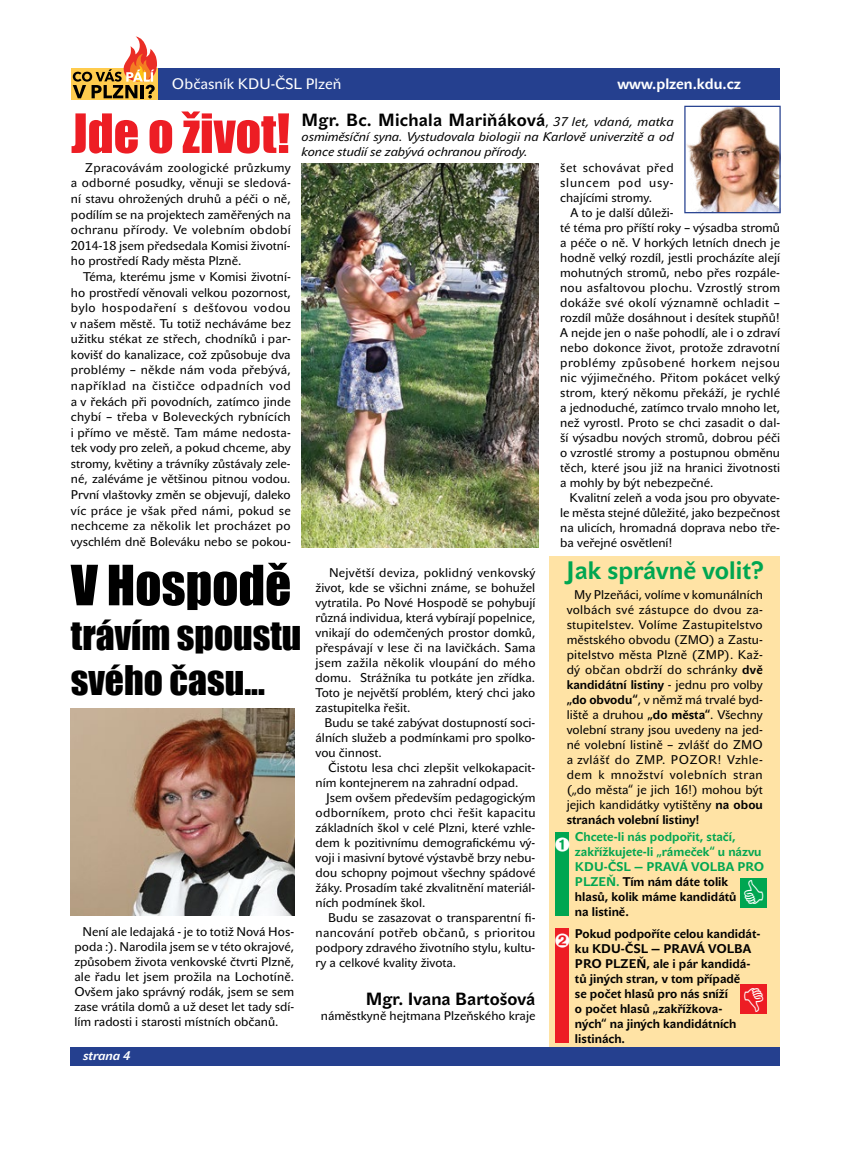
<style>
.page{position:relative;width:851px;height:1152px;background:#fff}
.page>*{position:absolute;margin:0;border:0;box-sizing:border-box;transform-origin:0 0}
.t1{font:51.25px "Impact";color:#000}
.t2{font:50px "Impact";color:#ed1d24}
.t3{font:37.5px/45px "Impact";color:#000}
.t4{font:700 25px "John Sans Text Pro";color:#00a651}
.t5{font:700 17.5px "John Sans Text Pro";letter-spacing:.015em;color:#000}
.t6{font:15px "John Sans Text Pro";color:#fff}
.t7{font:700 15px "John Sans Text Pro";color:#fff}
.t8{font:12.5px/15px "John Sans Text Pro";color:#000;text-align:justify}
.t9{font:700 12.5px/15px "John Sans Text Pro";color:#000}
.t10{font:700 12.5px/15px "John Sans Text Pro";color:#00a651}
.t11{font:italic 12.5px/15px "John Sans Text Pro";color:#000}
.t12{font:italic 700 12.5px "John Sans Text Pro";color:#fff}
.s1{font-weight:400;font-size:12.5px}
.s2{font-weight:400;font-style:italic;font-size:12.5px}
.s3{font-weight:700}
.s4{color:#000}
</style>
<div class="page">
<div style="left:549px;top:555px;width:231px;height:492px;background:#ffe3a5"></div>
<div style="left:71px;top:1047px;width:709px;height:18px;background:#25408f"></div>
<div style="left:157px;top:69px;width:623px;height:31px;background:#25408f"></div>
<svg style="left:71px;top:69px;width:86px;height:31px"></svg>
<svg style="left:73px;top:36px;width:84px;height:62px"></svg>
<img style="left:301px;top:163px;width:237px;height:384px">
<img style="left:686px;top:108px;width:92px;height:103px">
<div style="left:684px;top:106px;width:96px;height:107px;border:1px solid #25408f"></div>
<img style="left:71px;top:708px;width:223px;height:207px">
<div style="left:555px;top:928px;width:14px;height:114px;background:#ed1d24"></div>
<div style="left:555px;top:832px;width:14px;height:84px;background:#00a651"></div>
<div style="left:740px;top:878px;width:27px;height:30px;background:#00a651"></div>
<div style="left:740px;top:984px;width:27px;height:29px;background:#ed1d24"></div>
<p class="t6" style="left:172px;top:75px;width:171px">Občasník KDU-ČSL Plzeň</p>
<p class="t7" style="left:617px;top:75px;width:125px">www.plzen.kdu.cz</p>
<h2 class="t2" style="left:71px;top:95px;width:220px">Jde o život!</h2>
<h3 class="t5" style="left:301px;top:110px;width:373px">Mgr. Bc. Michala Mariňáková<span class="s1">,</span> <span class="s2">37 let, vdaná, matka</span></h3>
<p class="t11" style="left:301px;top:129px;width:373px">osmiměsíční syna. Vystudovala biologii na Karlově univerzitě a od konce studií se zabývá ochranou přírody.</p>
<p class="t8" style="left:71px;top:160px;width:221px;line-height:15.6px;text-indent:14px">Zpracovávám zoologické průzkumy a odborné posudky, věnuji se sledová&shy;ní stavu ohrožených druhů a péči o ně, podílím se na projektech zaměřených na ochranu přírody. Ve volebním období 2014-18 jsem předsedala Komisi životní&shy;ho prostředí Rady města Plzně.</p>
<p class="t8" style="left:71px;top:269px;width:221px;line-height:15.6px;text-indent:12px">Téma, kterému jsme v Komisi životní&shy;ho prostředí věnovali velkou pozornost, bylo hospodaření s dešťovou vodou v našem městě. Tu totiž necháváme bez užitku stékat ze střech, chodníků i par&shy;kovišť do kanalizace, což způsobuje dva problémy – někde nám voda přebývá, například na čističce odpadních vod a v řekách při povodních, zatímco jinde chybí – třeba v Boleveckých rybnících i přímo ve městě. Tam máme nedosta&shy;tek vody pro zeleň, a pokud chceme, aby stromy, květiny a trávníky zůstávaly zele&shy;né, zaléváme je většinou pitnou vodou.<br>První vlaštovky změn se objevují, daleko víc práce je však před námi, pokud se nechceme za několik let procházet po vyschlém dně Boleváku nebo se pokou-</p>
<h1 class="t1" style="left:71px;top:545px;width:222px">V Hospodě</h1>
<h3 class="t3" style="left:71px;top:612px;width:232px">trávím spoustu svého času...</h3>
<p class="t8" style="left:74px;top:924px;width:221px;text-indent:8px">Není ale ledajaká - je to totiž Nová Hos&shy;poda :). Narodila jsem se v této okrajové, způsobem života venkovské čtvrti Plzně, ale řadu let jsem prožila na Lochotíně.<br>Ovšem jako správný rodák, jsem se sem zase vrátila domů a už deset let tady sdí&shy;lím radosti i starosti místních občanů.</p>
<p class="t12" style="left:83px;top:1048px;width:49px">strana 4</p>
<p class="t8" style="left:315px;top:565px;width:221px;text-indent:13px">Největší deviza, poklidný venkovský život, kde se všichni známe, se bohužel vytratila. Po Nové Hospodě se pohybují různá individua, která vybírají popelnice, vnikají do odemčených prostor domků, přespávají v lese či na lavičkách. Sama jsem zažila několik vloupání do mého domu. Strážníka tu potkáte jen zřídka.<br>Toto je největší problém, který chci jako zastupitelka řešit.</p>
<p class="t8" style="left:315px;top:715px;width:221px;text-indent:9px">Budu se také zabývat dostupností soci&shy;álních služeb a podmínkami pro spolko&shy;vou činnost.</p>
<p class="t8" style="left:315px;top:760px;width:221px;text-indent:13px">Čistotu lesa chci zlepšit velkokapacit&shy;ním kontejnerem na zahradní odpad.</p>
<p class="t8" style="left:315px;top:790px;width:221px;text-indent:10px">Jsem ovšem především pedagogickým odborníkem, proto chci řešit kapacitu základních škol v celé Plzni, které vzhle&shy;dem k pozitivnímu demografickému vý&shy;voji i masivní bytové výstavbě brzy nebu&shy;dou schopny pojmout všechny spádové žáky. Prosadím také zkvalitnění materiál&shy;ních podmínek škol.</p>
<p class="t8" style="left:315px;top:910px;width:221px;text-indent:13px">Budu se zasazovat o transparentní fi&shy;nancování potřeb občanů, s prioritou podpory zdravého životního stylu, kultu&shy;ry a celkové kvality života.</p>
<h3 class="t5" style="left:366px;top:988px;width:171px">Mgr. Ivana Bartošová</h3>
<p class="t8" style="left:321px;top:1007px;width:216px">náměstkyně hejtmana Plzeňského kraje</p>
<p class="t8" style="left:560px;top:160px;width:115px">šet schovávat před sluncem pod usy&shy;chajícími stromy.</p>
<p class="t8" style="left:560px;top:205px;width:221px;text-align:left;text-indent:10px">A to je další důleži-<br>té téma pro příští roky – výsadba stromů a péče o ně. V horkých letních dnech je hodně velký rozdíl, jestli procházíte alejí mohutných stromů, nebo přes rozpále&shy;nou asfaltovou plochu. Vzrostlý strom dokáže své okolí významně ochladit – rozdíl může dosáhnout i desítek stupňů!<br>A nejde jen o naše pohodlí, ale i o zdraví nebo dokonce život, protože zdravotní problémy způsobené horkem nejsou nic výjimečného. Přitom pokácet velký strom, který někomu překáží, je rychlé a jednoduché, zatímco trvalo mnoho let, než vyrostl. Proto se chci zasadit o dal&shy;ší výsadbu nových stromů, dobrou péči o vzrostlé stromy a postupnou obměnu těch, které jsou již na hranici životnosti a mohly by být nebezpečné.</p>
<p class="t8" style="left:560px;top:490px;width:221px;text-indent:9px">Kvalitní zeleň a voda jsou pro obyvate&shy;le města stejné důležité, jako bezpečnost na ulicích, hromadná doprava nebo tře&shy;ba veřejné osvětlení!</p>
<h3 class="t4" style="left:565px;top:556px;width:199px">Jak správně volit?</h3>
<p class="t8" style="left:566px;top:587px;width:198px;text-indent:8px">My Plzeňáci, volíme v komunálních volbách své zástupce do dvou za&shy;stupitelstev. Volíme Zastupitelstvo městského obvodu (ZMO) a Zastu&shy;pitelstvo města Plzně (ZMP). Kaž&shy;dý občan obdrží do schránky <span class="s3">dvě kandidátní listiny</span> - jednu pro volby <span class="s3">„do obvodu“</span>, v němž má trvalé byd&shy;liště a druhou <span class="s3">„do města“</span>. Všechny volební strany jsou uvedeny na jed&shy;né volební listině – zvlášť do ZMO a zvlášť do ZMP. POZOR! Vzhle&shy;dem k množství volebních stran („do města“ je jich 16!) mohou být jejich kandidátky vytištěny <span class="s3">na obou stranách volební listiny!</span></p>
<p class="t10" style="left:575px;top:829px;width:191px">Chcete-li nás podpořit, stačí, zakřížkujete-li „rámeček“ u názvu<br>KDU-ČSL — PRAVÁ VOLBA PRO<br>PLZEŇ. <span class="s4">Tím nám dáte tolik hlasů, kolik máme kandidátů<br>na listině.</span></p>
<p class="t9" style="left:575px;top:926px;width:187px">Pokud podpoříte celou kandidát&shy;ku KDU-ČSL — PRAVÁ VOLBA<br>PRO PLZEŇ, ale i pár kandidá&shy;tů jiných stran, v tom případě<br>se počet hlasů pro nás sníží<br>o počet hlasů „zakřížkova-<br>ných“ na jiných kandidátních listinách.</p>
</div>
